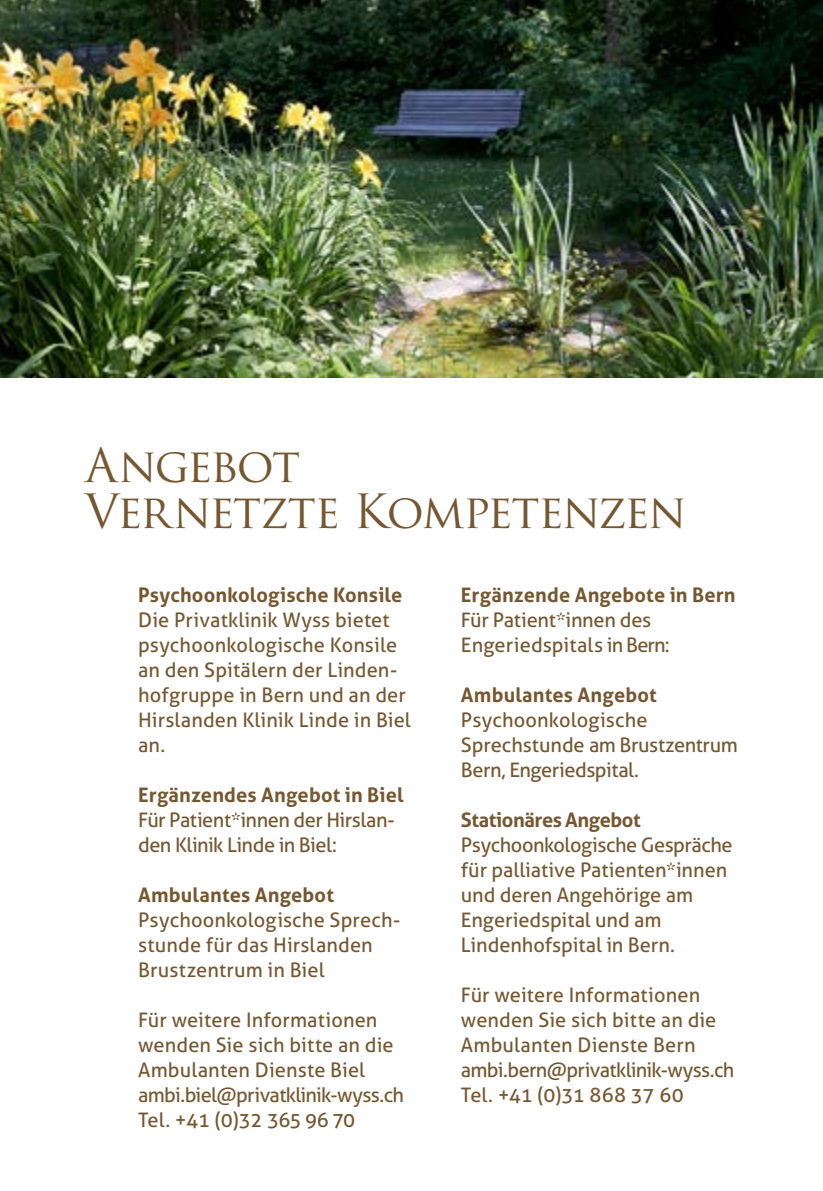
<style>
.page{position:relative;width:823px;height:1191px;background:#fff}
.page>*{position:absolute;margin:0;border:0;box-sizing:border-box;transform-origin:0 0}
.t1{font:46px/46px "Trajan Pro";letter-spacing:-.035em;color:#755831}
.t2{font:20px/25px "Aller";color:#755831}
.t3{font:700 20px "Aller";letter-spacing:.005em;color:#755831}
.t4{font:20px/25px "Aller";letter-spacing:-.025em;color:#755831}
.t5{font:700 20px "Aller";letter-spacing:-.02em;color:#755831}
</style>
<div class="page">
<img style="left:0;top:0;width:822px;height:377px">
<h1 class="t1" style="left:85px;top:442px;width:602px">Angebot<br>Vernetzte Kompetenzen</h1>
<p class="t3" style="left:138px;top:583px;width:266px">Psychoonkologische Konsile</p>
<p class="t2" style="left:138px;top:607px;width:274px">Die Privatklinik Wyss bietet psychoonkologische Konsile an den Spitälern der Linden&shy;hofgruppe in Bern und an der<br>Hirslanden Klinik Linde in Biel an.</p>
<p class="t3" style="left:138px;top:783px;width:267px">Ergänzendes Angebot in Biel</p>
<p class="t4" style="left:138px;top:807px;width:258px">Für Patient*innen der Hirslan&shy;den Klinik Linde in Biel:</p>
<p class="t3" style="left:138px;top:883px;width:197px">Ambulantes Angebot</p>
<p class="t2" style="left:138px;top:907px;width:263px">Psychoonkologische Sprech&shy;stunde für das Hirslanden<br>Brustzentrum in Biel</p>
<p class="t2" style="left:138px;top:1007px;width:267px">Für weitere Informationen wenden Sie sich bitte an die<br>Ambulanten Dienste Biel ambi.biel@privatklinik-wyss.ch<br>Tel. +41 (0)32 365 96 70</p>
<p class="t3" style="left:460px;top:583px;width:276px">Ergänzende Angebote in Bern</p>
<p class="t2" style="left:460px;top:607px;width:210px">Für Patient*innen des<br>Engeriedspitals in Bern:</p>
<p class="t3" style="left:460px;top:683px;width:197px">Ambulantes Angebot</p>
<p class="t2" style="left:460px;top:707px;width:278px">Psychoonkologische<br>Sprechstunde am Brustzentrum<br>Bern, Engeriedspital.</p>
<p class="t5" style="left:460px;top:808px;width:181px">Stationäres Angebot</p>
<p class="t2" style="left:460px;top:832px;width:273px">Psychoonkologische Gespräche für palliative Patienten*innen und deren Angehörige am<br>Engeriedspital und am<br>Lindenhofspital in Bern.</p>
<p class="t2" style="left:460px;top:982px;width:275px">Für weitere Informationen wenden Sie sich bitte an die<br>Ambulanten Dienste Bern ambi.bern@privatklinik-wyss.ch<br>Tel. +41 (0)31 868 37 60</p>
</div>
